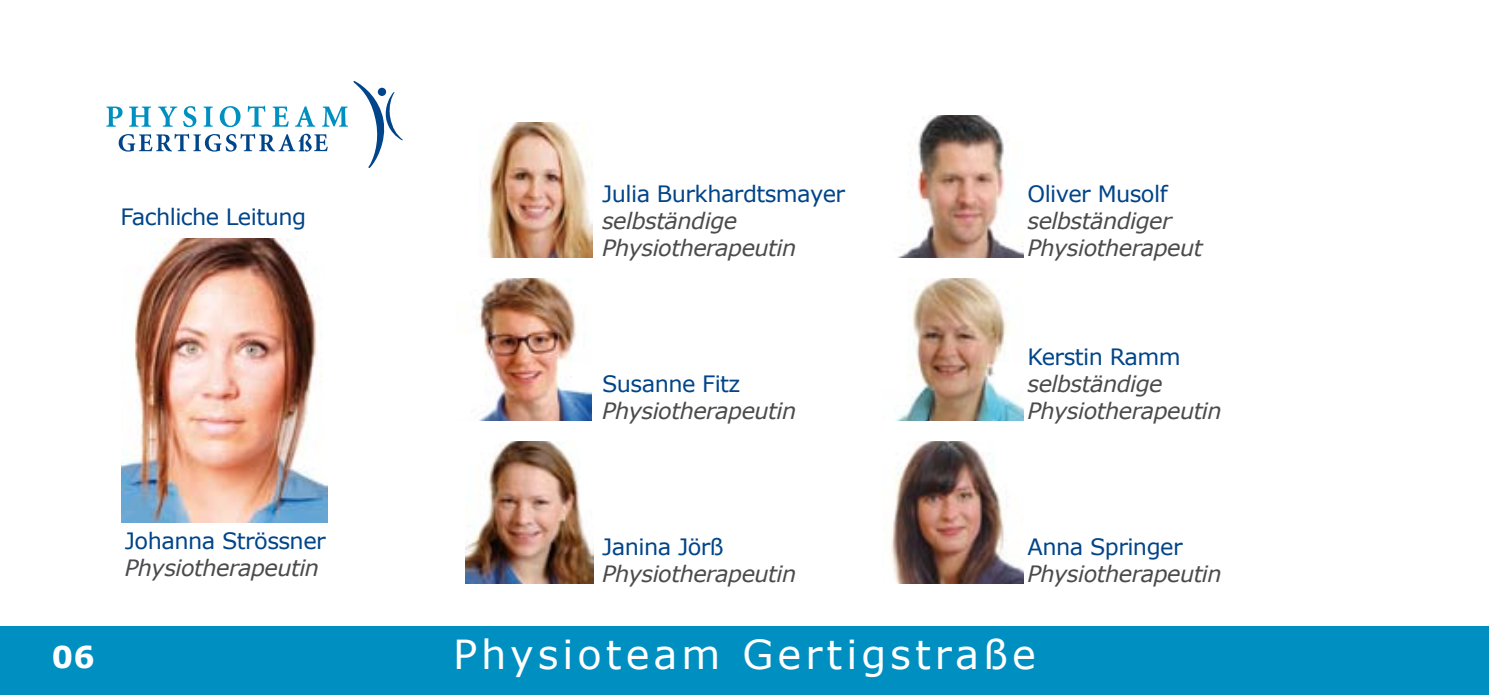
<style>
.page{position:relative;width:1489px;height:695px;background:#fff}
.page>*{position:absolute;margin:0;border:0;box-sizing:border-box;transform-origin:0 0}
.t1{font:40px "Verdana";letter-spacing:.1em;color:#fff}
.t2{font:700 30px "Verdana";color:#fff}
.t3{font:italic 22.5px/27px "Verdana";letter-spacing:-.025em;color:#4b4b4d}
.t4{font:22.5px "Verdana";letter-spacing:-.025em;color:#004489}
</style>
<div class="page">
<div style="left:0;top:626px;width:1488px;height:68px;background:#008fc1"></div>
<svg style="left:106px;top:81px;width:297px;height:87px"></svg>
<img style="left:121px;top:238px;width:206px;height:284px">
<img style="left:487px;top:123px;width:105px;height:134px">
<img style="left:898px;top:115px;width:125px;height:142px">
<img style="left:891px;top:441px;width:132px;height:142px">
<img style="left:476px;top:278px;width:115px;height:142px">
<img style="left:465px;top:441px;width:129px;height:142px">
<img style="left:895px;top:278px;width:128px;height:142px">
<p class="t4" style="left:121px;top:202px;width:187px">Fachliche Leitung</p>
<p class="t4" style="left:125px;top:526px;width:202px">Johanna Strössner</p>
<p class="t3" style="left:125px;top:554px;width:196px">Physiotherapeutin</p>
<p class="t4" style="left:602px;top:179px;width:244px">Julia Burkhardtsmayer</p>
<p class="t3" style="left:602px;top:207px;width:196px">selbständige<br>Physiotherapeutin</p>
<p class="t4" style="left:602px;top:369px;width:140px">Susanne Fitz</p>
<p class="t3" style="left:602px;top:397px;width:196px">Physiotherapeutin</p>
<p class="t4" style="left:602px;top:532px;width:123px">Janina Jörß</p>
<p class="t3" style="left:602px;top:560px;width:196px">Physiotherapeutin</p>
<p class="t4" style="left:1027px;top:179px;width:141px">Oliver Musolf</p>
<p class="t3" style="left:1027px;top:207px;width:176px">selbständiger<br>Physiotherapeut</p>
<p class="t4" style="left:1027px;top:342px;width:155px">Kerstin Ramm</p>
<p class="t3" style="left:1027px;top:370px;width:196px">selbständige<br>Physiotherapeutin</p>
<p class="t4" style="left:1027px;top:532px;width:157px">Anna Springer</p>
<p class="t3" style="left:1027px;top:560px;width:196px">Physiotherapeutin</p>
<h2 class="t2" style="left:52px;top:637px;width:44px">06</h2>
<h1 class="t1" style="left:453px;top:628px;width:584px">Physioteam Gertigstraße</h1>
</div>
